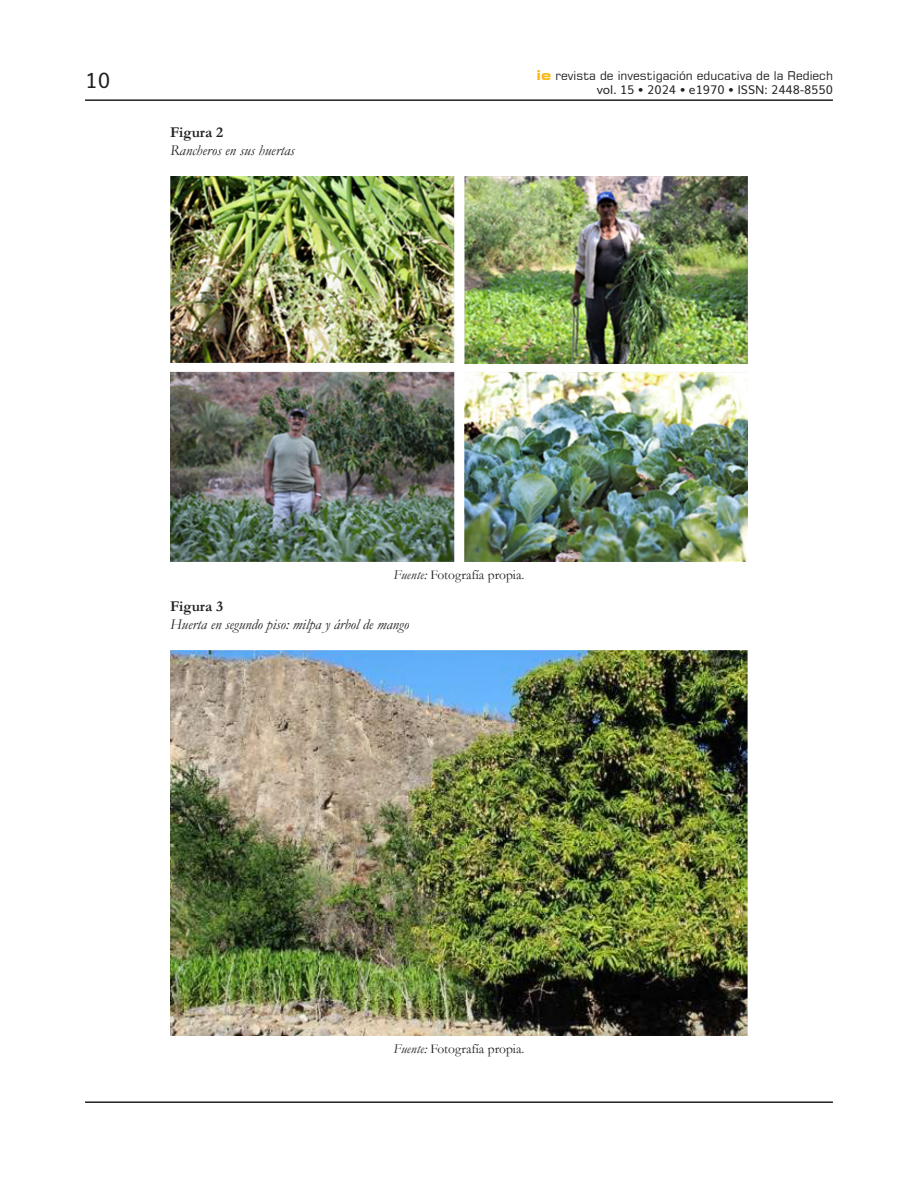
<style>
.page{position:relative;width:918px;height:1188px;background:#fff}
.page>*{position:absolute;margin:0;border:0;box-sizing:border-box;transform-origin:0 0}
.t1{font:21px "Muli";color:#231f20}
.Figura-Down{font:italic 15px "Garamond";color:#231f20}
.Figura-Up{font:700 15px "Garamond";color:#231f20}
.Figura-Fuente{font:13.5px "Garamond";color:#231f20}
.t2{font:12px "Square 721 BT";color:#231f20}
.t3{font:12px "Muli";color:#231f20}
.s1{font-weight:700;font-stretch:expanded;font-size:13.5px;color:#fcb814}
.s2{font-style:italic}
</style>
<div class="page">
<hr style="left:85px;top:99px;width:748px;height:2px;background:#231f20">
<hr style="left:85px;top:1101px;width:748px;height:2px;background:#231f20">
<img style="left:170px;top:176px;width:578px;height:385px">
<img style="left:170px;top:650px;width:578px;height:385px">
<h1 class="t1" style="left:85px;top:64px;width:27px">10</h1>
<p class="Figura-Up" style="left:170px;top:122px;width:54px">Figura 2</p>
<p class="Figura-Down" style="left:170px;top:140px;width:126px">Rancheros en sus huertas</p>
<p class="t2" style="left:537px;top:68px;width:298px"><span class="s1">ie</span> revista de investigación educativa de la Rediech</p>
<p class="t3" style="left:597px;top:80px;width:238px">vol. 15 • 2024 • e1970 • ISSN: 2448-8550</p>
<p class="Figura-Fuente" style="left:393px;top:565px;width:132px"><span class="s2">Fuente:</span> Fotografía propia.</p>
<p class="Figura-Up" style="left:170px;top:597px;width:54px">Figura 3</p>
<p class="Figura-Down" style="left:170px;top:615px;width:241px">Huerta en segundo piso: milpa y árbol de mango</p>
<p class="Figura-Fuente" style="left:393px;top:1039px;width:132px"><span class="s2">Fuente:</span> Fotografía propia.</p>
</div>
